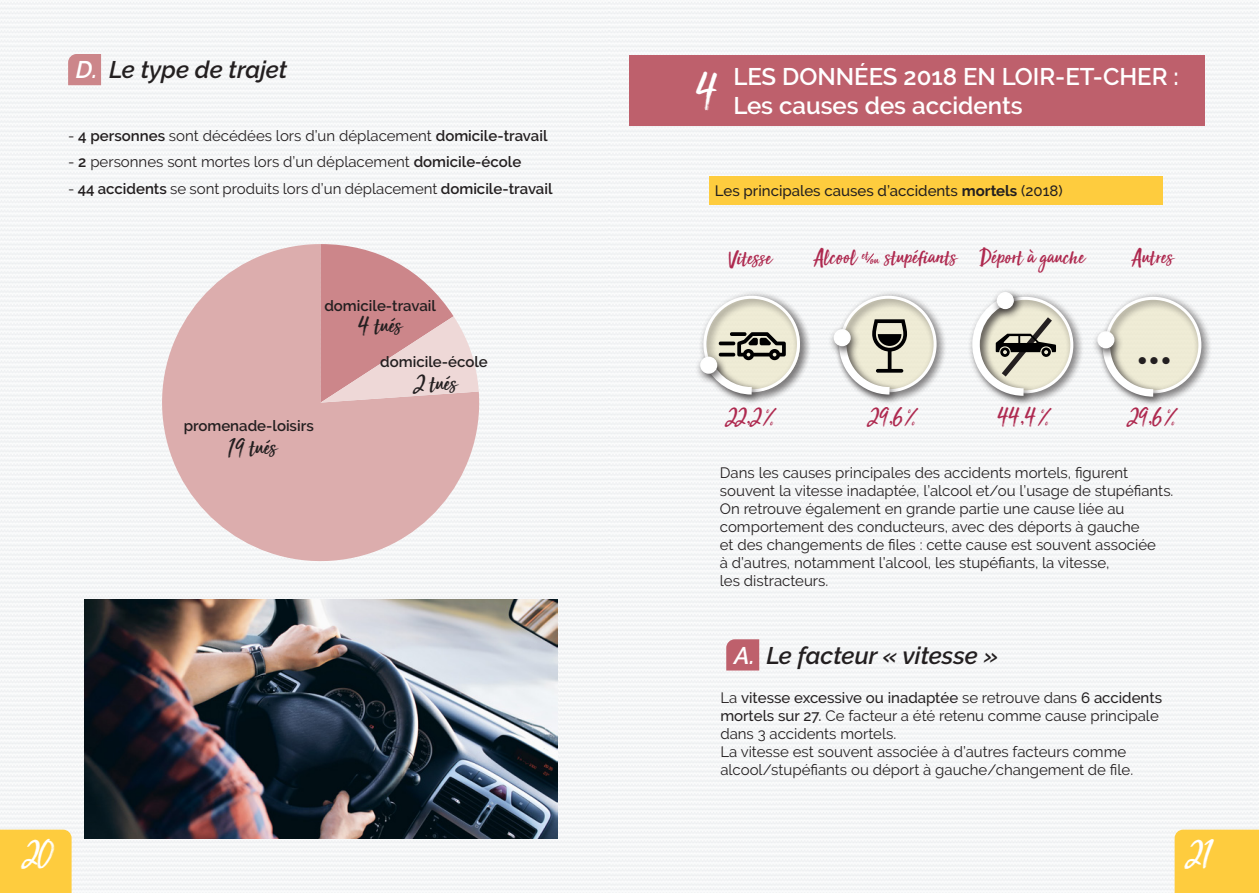
<style>
.page{position:relative;width:1259px;height:893px;background:#fff}
.page>*{position:absolute;margin:0;border:0;box-sizing:border-box;transform-origin:0 0}
.t1{font:46.5px "Sun Valley";color:#fff}
.t2{font:45px "Lobster 1.4";color:#231f20}
.t3{font:35.85px "Sun Valley";color:#fff}
.t4{font:600 24px "Raleway";color:#fff}
.t5{font:italic 600 24px "Raleway";color:#231f20}
.t6{font:24px "Sun Valley";color:#ae294f}
.t7{font:24px "Sun Valley";color:#231f20}
.t8{font:22.5px "Sun Valley";color:#ae294f}
.Style_de_paragraphe{font:15px/18px "Raleway";color:#231f20}
.Style_de_paragraphe-2{font:600 15px "Raleway";color:#231f20}
.Style_de_paragraphe-3{font:500 15px "Raleway";color:#231f20}
.t9{font:13.35px "Sun Valley";color:#ae294f}
.s1{color:#fff}
.s2{font-weight:600}
.s3{font-weight:700}
.s4{font-weight:500}
</style>
<div class="page">
<div style="left:0;top:0;width:609px;height:893px;background:#f5f6f7"></div>
<div style="left:609px;top:0;width:642px;height:893px;background:#f5f6f7"></div>
<div style="left:0;top:830px;width:72px;height:63px;background:#fecc3e"></div>
<div style="left:1174px;top:830px;width:85px;height:63px;background:#fecc3e"></div>
<div style="left:629px;top:55px;width:576px;height:70px;background:#be606c"></div>
<div style="left:1099px;top:292px;width:113px;height:112px;background:#231f20;opacity:.75"></div>
<div style="left:1104px;top:297px;width:97px;height:96px;border:3px solid #fff;border-radius:50%"></div>
<div style="left:971px;top:292px;width:113px;height:112px;background:#231f20;opacity:.75"></div>
<div style="left:835px;top:290px;width:112px;height:113px;background:#231f20;opacity:.75"></div>
<div style="left:840px;top:296px;width:96px;height:96px;border:3px solid #fff;border-radius:50%"></div>
<div style="left:698px;top:290px;width:113px;height:113px;background:#231f20;opacity:.75"></div>
<div style="left:703px;top:296px;width:97px;height:96px;border:3px solid #fff;border-radius:50%"></div>
<div style="left:702px;top:359px;width:61px;height:47px;background:#231f20;opacity:.75"></div>
<div style="left:709px;top:177px;width:453px;height:28px;background:#fecc3e"></div>
<svg style="left:699px;top:332px;width:87px;height:66px;background:#bdbbaf"></svg>
<svg style="left:726px;top:639px;width:33px;height:31px"></svg>
<svg style="left:68px;top:54px;width:33px;height:31px"></svg>
<img style="left:84px;top:599px;width:473px;height:240px">
<svg style="left:156px;top:244px;width:329px;height:323px;fill:#dcadad"></svg>
<svg style="left:321px;top:244px;width:158px;height:159px"></svg>
<div style="left:834px;top:339px;width:66px;height:66px;background:#231f20;opacity:.75"></div>
<svg style="left:835px;top:319px;width:72px;height:79px"></svg>
<div style="left:828px;top:325px;width:32px;height:33px;background:#231f20;opacity:.75"></div>
<div style="left:834px;top:330px;width:16px;height:15px;background:#fff;border-radius:50%"></div>
<div style="left:833px;top:329px;width:17px;height:17px;border:2px solid #fff;border-radius:50%"></div>
<div style="left:1098px;top:341px;width:66px;height:66px;background:#231f20;opacity:.75"></div>
<svg style="left:1099px;top:339px;width:61px;height:61px"></svg>
<div style="left:1091px;top:327px;width:33px;height:33px;background:#231f20;opacity:.75"></div>
<div style="left:1098px;top:332px;width:15px;height:16px;background:#fff;border-radius:50%"></div>
<div style="left:1097px;top:331px;width:17px;height:17px;border:2px solid #fff;border-radius:50%"></div>
<div style="left:694px;top:353px;width:33px;height:32px;background:#231f20;opacity:.75"></div>
<div style="left:701px;top:357px;width:15px;height:16px;background:#fff;border-radius:50%"></div>
<div style="left:700px;top:357px;width:17px;height:17px;border:2px solid #fff;border-radius:50%"></div>
<div style="left:967px;top:290px;width:67px;height:116px;background:#231f20;opacity:.75"></div>
<svg style="left:968px;top:289px;width:89px;height:111px"></svg>
<div style="left:991px;top:288px;width:32px;height:32px;background:#231f20;opacity:.75"></div>
<div style="left:997px;top:293px;width:16px;height:15px;background:#fff;border-radius:50%"></div>
<div style="left:996px;top:292px;width:18px;height:17px;border:2px solid #fff;border-radius:50%"></div>
<svg style="left:865px;top:252px;width:10px;height:12px"></svg>
<p class="t5" style="left:76px;top:56px;width:213px"><span class="s1">D.</span> Le type de trajet</p>
<p class="Style_de_paragraphe" style="left:68px;top:126px;width:481px">- <span class="s2">4 personnes</span> sont décédées lors d’un déplacement <span class="s2">domicile-travail</span></p>
<p class="Style_de_paragraphe" style="left:68px;top:153px;width:455px">- <span class="s2">2</span> personnes sont mortes lors d’un déplacement <span class="s2">domicile-école</span></p>
<p class="Style_de_paragraphe" style="left:68px;top:179px;width:486px">- <span class="s2">44 accidents</span> se sont produits lors d’un déplacement <span class="s2">domicile-travail</span></p>
<p class="Style_de_paragraphe-2" style="left:324px;top:297px;width:113px">domicile-travail</p>
<p class="t7" style="left:358px;top:305px;width:45px">4 tués</p>
<p class="Style_de_paragraphe-2" style="left:380px;top:353px;width:109px">domicile-école</p>
<p class="Style_de_paragraphe-2" style="left:184px;top:417px;width:132px">promenade-loisirs</p>
<p class="t7" style="left:228px;top:427px;width:51px">19 tués</p>
<p class="t7" style="left:415px;top:362px;width:44px">2 tués</p>
<p class="t1" style="left:696px;top:51px;width:23px">4</p>
<p class="t4" style="left:733px;top:62px;width:447px">LES DONNÉES 2018 EN LOIR-ET-CHER :</p>
<p class="t4" style="left:733px;top:91px;width:291px">Les causes des accidents</p>
<p class="Style_de_paragraphe-3" style="left:715px;top:182px;width:349px">Les principales causes d’accidents <span class="s3">mortels</span> (2018)</p>
<p class="t8" style="left:728px;top:239px;width:45px">Vitesse</p>
<p class="t8" style="left:815px;top:237px;width:42px">Alcool</p>
<p class="t8" style="left:885px;top:237px;width:73px">stupéfiants</p>
<p class="t8" style="left:980px;top:237px;width:106px">Déport à gauche</p>
<p class="t8" style="left:1132px;top:237px;width:42px">Autres</p>
<p class="t9" style="left:862px;top:244px;width:8px">et</p>
<p class="t9" style="left:870px;top:249px;width:10px">ou</p>
<p class="t2" style="left:1137px;top:319px;width:37px">...</p>
<p class="t6" style="left:726px;top:396px;width:52px">22,2%</p>
<p class="t6" style="left:869px;top:396px;width:51px">29,6%</p>
<p class="t6" style="left:997px;top:396px;width:55px">44,4%</p>
<p class="t6" style="left:1128px;top:396px;width:51px">29,6%</p>
<p class="Style_de_paragraphe" style="left:720px;top:464px;width:455px">Dans les causes principales des accidents mortels, figurent souvent la vitesse inadaptée, l’alcool et/ou l’usage de stupéfiants.<br>On retrouve également en grande partie une cause liée au comportement des conducteurs, avec des déports à gauche</p>
<p class="Style_de_paragraphe" style="left:720px;top:536px;width:438px">et des changements de files : cette cause est souvent associée à d’autres, notamment l’alcool, les stupéfiants, la vitesse,<br>les distracteurs.</p>
<p class="t5" style="left:734px;top:642px;width:265px"><span class="s1">A.</span> Le facteur « vitesse »</p>
<p class="Style_de_paragraphe" style="left:720px;top:689px;width:443px">La <span class="s4">vitesse excessive ou inadaptée</span> se retrouve dans <span class="s4">6 accidents mortels sur 27.</span> Ce facteur a été retenu comme cause principale dans 3 accidents mortels.</p>
<p class="Style_de_paragraphe" style="left:720px;top:743px;width:414px">La vitesse est souvent associée à d’autres facteurs comme alcool/stupéfiants ou déport à gauche/changement de file.</p>
<h3 class="t3" style="left:24px;top:822px;width:31px">20</h3>
<h3 class="t3" style="left:1187px;top:822px;width:26px">21</h3>
</div>
